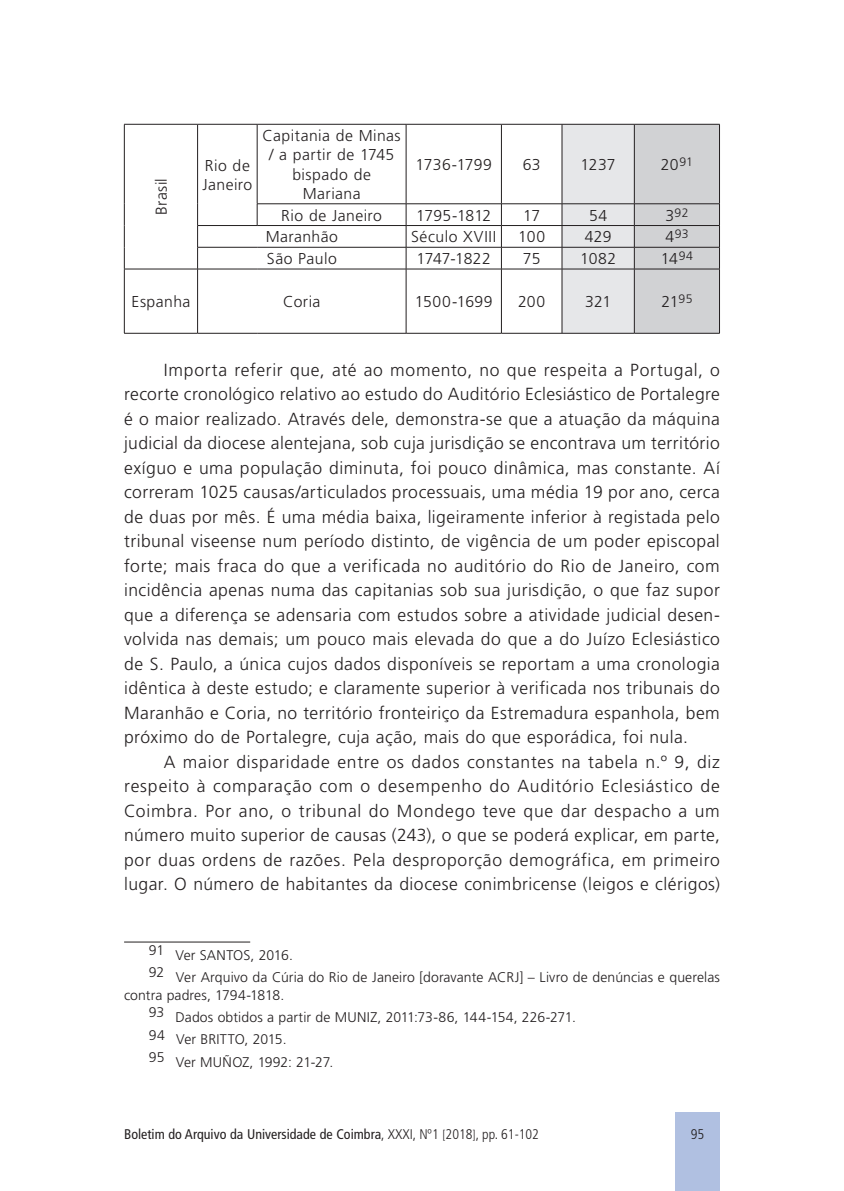
<style>
.page{position:relative;width:844px;height:1191px;background:#fff}
.page>*{position:absolute;margin:0;border:0;box-sizing:border-box;transform-origin:0 0}
._3__Texto{font:300 17.5px/24.5px "Frutiger LT Std";letter-spacing:.025em;color:#231f20;text-align:justify}
._3__Texto_tabelas{font:300 15.75px/19.2px "Frutiger LT Std";letter-spacing:.03em;color:#231f20}
._3__Texto_tabelas-2{font:300 15.75px "Frutiger LT Std";letter-spacing:-.005em;color:#231f20}
._4__Notas_de_rodapé{font:300 14px/17.5px "Frutiger LT Std";letter-spacing:.005em;color:#231f20}
.t1{font:condensed 14px "Frutiger LT Std";color:#231f20}
.t2{font:300 condensed 14px "Frutiger LT Std";color:#231f20}
._3__Texto_tabelas-3{font:300 12.25px "Frutiger LT Std";color:#231f20}
.s1{font-size:15.75px}
.s2{font-weight:300}
.s3{font-weight:300;font-size:12.25px}
</style>
<div class="page">
<div style="left:675px;top:1112px;width:44px;height:79px;background:#b0c0e1"></div>
<hr style="left:124px;top:124px;width:73px;height:1px;background:#231f20">
<hr style="left:124px;top:124px;width:1px;height:80px;background:#231f20">
<svg style="left:124px;top:204px;width:1px;height:65px"></svg>
<hr style="left:197px;top:124px;width:60px;height:1px;background:#231f20">
<hr style="left:197px;top:124px;width:1px;height:80px;background:#231f20">
<hr style="left:257px;top:124px;width:149px;height:1px;background:#231f20">
<hr style="left:257px;top:124px;width:1px;height:79px;background:#231f20">
<hr style="left:406px;top:124px;width:95px;height:1px;background:#231f20">
<hr style="left:405px;top:124px;width:1px;height:79px;background:#231f20">
<hr style="left:501px;top:124px;width:61px;height:1px;background:#231f20">
<hr style="left:501px;top:124px;width:1px;height:79px;background:#231f20">
<hr style="left:257px;top:203px;width:149px;height:1px;background:#231f20">
<svg style="left:257px;top:204px;width:1px;height:21px"></svg>
<hr style="left:406px;top:203px;width:95px;height:1px;background:#231f20">
<hr style="left:501px;top:203px;width:61px;height:1px;background:#231f20">
<hr style="left:197px;top:225px;width:60px;height:1px;background:#231f20">
<hr style="left:257px;top:225px;width:149px;height:1px;background:#231f20">
<hr style="left:406px;top:225px;width:95px;height:1px;background:#231f20">
<hr style="left:501px;top:225px;width:61px;height:1px;background:#231f20">
<hr style="left:197px;top:247px;width:60px;height:1px;background:#231f20">
<svg style="left:197px;top:204px;width:1px;height:65px"></svg>
<hr style="left:257px;top:247px;width:149px;height:1px;background:#231f20">
<hr style="left:406px;top:247px;width:95px;height:1px;background:#231f20">
<svg style="left:405px;top:204px;width:1px;height:65px"></svg>
<hr style="left:501px;top:247px;width:61px;height:1px;background:#231f20">
<svg style="left:501px;top:204px;width:1px;height:65px"></svg>
<svg style="left:561px;top:124px;width:159px;height:209px;background:#d4d5d7"></svg>
<hr style="left:124px;top:269px;width:73px;height:1px;background:#231f20">
<hr style="left:124px;top:269px;width:1px;height:64px;background:#231f20">
<hr style="left:197px;top:269px;width:60px;height:1px;background:#231f20">
<hr style="left:197px;top:269px;width:1px;height:64px;background:#231f20">
<hr style="left:257px;top:269px;width:149px;height:1px;background:#231f20">
<hr style="left:406px;top:269px;width:95px;height:1px;background:#231f20">
<hr style="left:405px;top:269px;width:1px;height:64px;background:#231f20">
<hr style="left:501px;top:269px;width:61px;height:1px;background:#231f20">
<hr style="left:501px;top:269px;width:1px;height:64px;background:#231f20">
<hr style="left:562px;top:269px;width:72px;height:1px;background:#231f20">
<hr style="left:561px;top:269px;width:1px;height:64px;background:#231f20">
<hr style="left:634px;top:269px;width:85px;height:1px;background:#231f20">
<hr style="left:634px;top:269px;width:1px;height:64px;background:#231f20">
<hr style="left:719px;top:269px;width:1px;height:64px;background:#231f20">
<hr style="left:124px;top:333px;width:73px;height:1px;background:#231f20">
<hr style="left:197px;top:333px;width:60px;height:1px;background:#231f20">
<hr style="left:257px;top:333px;width:149px;height:1px;background:#231f20">
<hr style="left:406px;top:333px;width:95px;height:1px;background:#231f20">
<hr style="left:501px;top:333px;width:61px;height:1px;background:#231f20">
<hr style="left:562px;top:333px;width:72px;height:1px;background:#231f20">
<hr style="left:634px;top:333px;width:85px;height:1px;background:#231f20">
<hr style="left:124px;top:941px;width:126px;height:1px;background:#231f20">
<p class="_3__Texto_tabelas" style="left:152px;top:215px;width:39px;rotate:-90deg">Brasil</p>
<p class="_3__Texto_tabelas" style="left:202px;top:156px;width:51px">Rio de<br>Janeiro</p>
<p class="_3__Texto_tabelas" style="left:262px;top:126px;width:140px;text-align:center">Capitania de Minas / a partir de 1745 bispado de<br>Mariana</p>
<p class="_3__Texto_tabelas" style="left:415px;top:155px;width:78px">1736-1799</p>
<p class="_3__Texto_tabelas" style="left:522px;top:155px;width:19px">63</p>
<p class="_3__Texto_tabelas" style="left:580px;top:155px;width:37px">1237</p>
<p class="_3__Texto_tabelas" style="left:660px;top:155px;width:34px">20<sup>91</sup></p>
<p class="_3__Texto_tabelas" style="left:281px;top:206px;width:102px">Rio de Janeiro</p>
<p class="_3__Texto_tabelas-2" style="left:416px;top:206px;width:77px">1795-1812</p>
<p class="_3__Texto_tabelas" style="left:523px;top:206px;width:18px">17</p>
<p class="_3__Texto_tabelas" style="left:589px;top:206px;width:20px">54</p>
<p class="_3__Texto_tabelas-3" style="left:665px;top:205px;width:25px"><span class="s1">3</span>92</p>
<p class="_3__Texto_tabelas" style="left:265px;top:227px;width:74px">Maranhão</p>
<p class="_3__Texto_tabelas" style="left:411px;top:227px;width:87px">Século XVIII</p>
<p class="_3__Texto_tabelas" style="left:518px;top:227px;width:29px">100</p>
<p class="_3__Texto_tabelas" style="left:584px;top:227px;width:28px">429</p>
<p class="_3__Texto_tabelas-3" style="left:665px;top:227px;width:25px"><span class="s1">4</span>93</p>
<p class="_3__Texto_tabelas" style="left:267px;top:249px;width:71px">São Paulo</p>
<p class="_3__Texto_tabelas-2" style="left:416px;top:250px;width:76px">1747-1822</p>
<p class="_3__Texto_tabelas" style="left:522px;top:249px;width:19px">75</p>
<p class="_3__Texto_tabelas" style="left:580px;top:249px;width:38px">1082</p>
<p class="_3__Texto_tabelas" style="left:660px;top:249px;width:34px">14<sup>94</sup></p>
<p class="_3__Texto_tabelas" style="left:131px;top:292px;width:60px">Espanha</p>
<p class="_3__Texto_tabelas" style="left:283px;top:292px;width:39px">Coria</p>
<p class="_3__Texto_tabelas" style="left:415px;top:292px;width:79px">1500-1699</p>
<p class="_3__Texto_tabelas" style="left:518px;top:292px;width:29px">200</p>
<p class="_3__Texto_tabelas" style="left:585px;top:292px;width:28px">321</p>
<p class="_3__Texto_tabelas" style="left:661px;top:292px;width:33px">21<sup>95</sup></p>
<p class="_3__Texto" style="left:124px;top:357px;width:597px;text-indent:40px">Importa referir que, até ao momento, no que respeita a Portugal, o recorte cronológico relativo ao estudo do Auditório Eclesiástico de Portalegre é o maior realizado. Através dele, demonstra-se que a atuação da máquina judicial da diocese alentejana, sob cuja jurisdição se encontrava um território exíguo e uma população diminuta, foi pouco dinâmica, mas constante. Aí correram 1025 causas/articulados processuais, uma média 19 por ano, cerca de duas por mês. É uma média baixa, ligeiramente inferior à registada pelo tribunal viseense num período distinto, de vigência de um poder episcopal forte; mais fraca do que a verificada no auditório do Rio de Janeiro, com incidência apenas numa das capitanias sob sua jurisdição, o que faz supor que a diferença se adensaria com estudos sobre a atividade judicial desen&shy;volvida nas demais; um pouco mais elevada do que a do Juízo Eclesiástico de S. Paulo, a única cujos dados disponíveis se reportam a uma cronologia idêntica à deste estudo; e claramente superior à verificada nos tribunais do Maranhão e Coria, no território fronteiriço da Estremadura espanhola, bem próximo do de Portalegre, cuja ação, mais do que esporádica, foi nula.</p>
<p class="_3__Texto" style="left:124px;top:749px;width:597px;text-indent:40px">A maior disparidade entre os dados constantes na tabela n.º 9, diz respeito à comparação com o desempenho do Auditório Eclesiástico de Coimbra. Por ano, o tribunal do Mondego teve que dar despacho a um número muito superior de causas (243), o que se poderá explicar, em parte, por duas ordens de razões. Pela desproporção demográfica, em primeiro lugar. O número de habitantes da diocese conimbricense (leigos e clérigos)</p>
<p class="_4__Notas_de_rodapé" style="left:149px;top:946px;width:145px">91 Ver SANTOS, 2016.</p>
<p class="_4__Notas_de_rodapé" style="left:124px;top:968px;width:597px;text-indent:25px">92 Ver Arquivo da Cúria do Rio de Janeiro [doravante ACRJ] – Livro de denúncias e querelas contra padres, 1794-1818.</p>
<p class="_4__Notas_de_rodapé" style="left:149px;top:1008px;width:428px">93 Dados obtidos a partir de MUNIZ, 2011:73-86, 144-154, 226-271.</p>
<p class="_4__Notas_de_rodapé" style="left:149px;top:1031px;width:139px">94 Ver BRITTO, 2015.</p>
<p class="_4__Notas_de_rodapé" style="left:149px;top:1053px;width:186px">95 Ver MUÑOZ, 1992: 21-27.</p>
<p class="t1" style="left:124px;top:1126px;width:416px">Boletim do Arquivo da Universidade de Coimbra<span class="s2">, XXXI, Nº1</span> <span class="s3">[</span><span class="s2">2018</span><span class="s3">]</span><span class="s2">, pp. 61-102</span></p>
<p class="t2" style="left:690px;top:1126px;width:15px">95</p>
</div>
